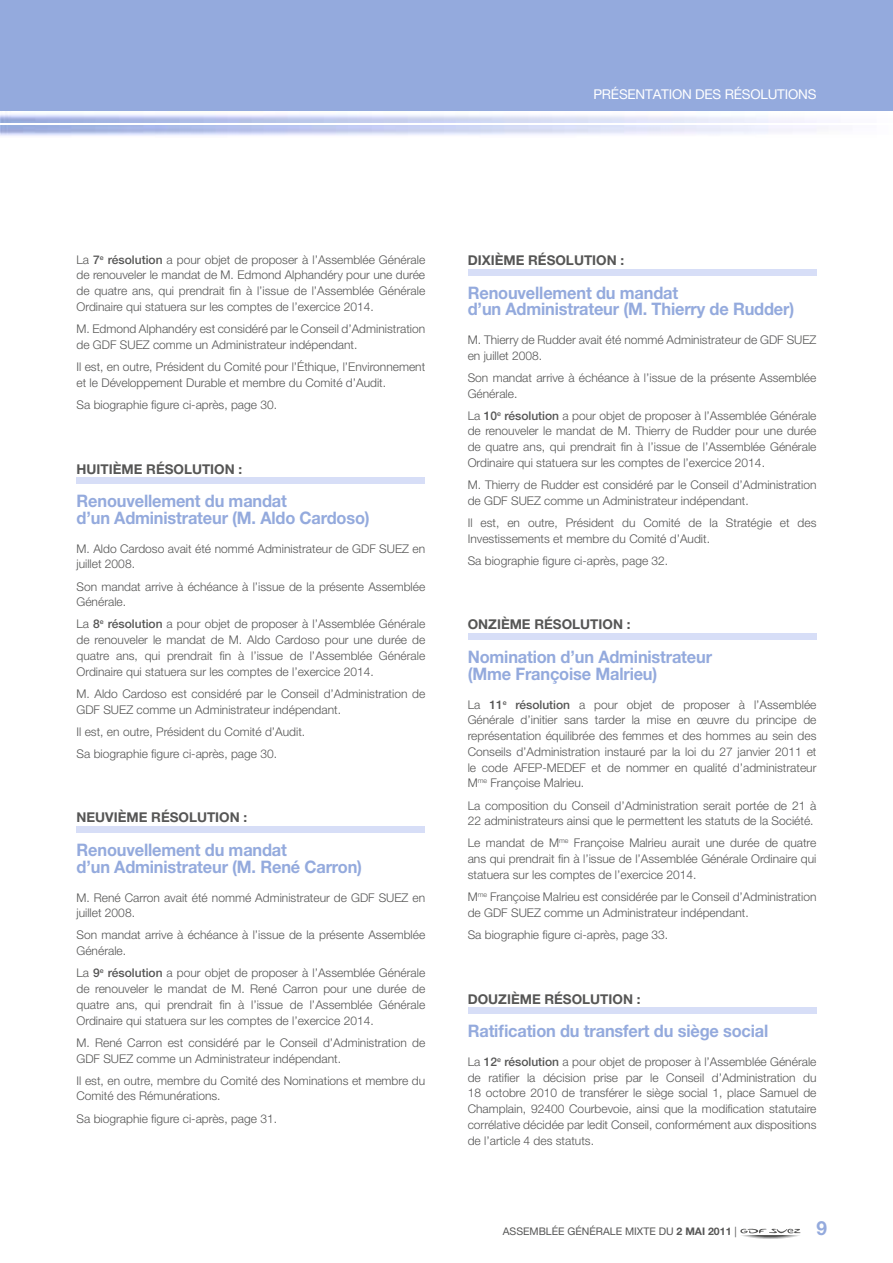
<style>
.page{position:relative;width:893px;height:1263px;background:#fff}
.page>*{position:absolute;margin:0;border:0;box-sizing:border-box;transform-origin:0 0}
.t1{font:700 19.5px "Helvetica Neue LT Std";color:#94aadd}
.t2{font:700 17.25px/16.8px "Helvetica Neue LT Std";letter-spacing:-.01em;color:#94aadd;scale:.95 1}
.t3{font:700 13.5px "Helvetica Neue LT Std";color:#565655}
.t4{font:13.5px "Helvetica Neue LT Std";letter-spacing:-.015em;color:#fff}
.t5{font:300 12px/15.8px "Helvetica Neue LT Std";color:#565655}
.t6{font:10.5px "Helvetica Neue LT Std";color:#565655}
.s1{font-weight:500}
.s2{font-weight:700}
</style>
<div class="page">
<svg style="left:740px;top:1228px;width:60px;height:11px"></svg>
<div style="left:0;top:0;width:893px;height:112px;background:#94aadd"></div>
<div style="left:77px;top:478px;width:348px;height:6px;background:#d7def7"></div>
<div style="left:77px;top:827px;width:348px;height:6px;background:#d7def7"></div>
<div style="left:468px;top:269px;width:348px;height:6px;background:#d7def7"></div>
<div style="left:468px;top:634px;width:348px;height:6px;background:#d7def7"></div>
<div style="left:468px;top:1008px;width:348px;height:6px;background:#d7def7"></div>
<p class="t4" style="left:593px;top:89px;width:225px">PRÉSENTATION DES RÉSOLUTIONS</p>
<p class="t5" style="left:77px;top:253px;width:350px;text-align:justify">La <span class="s1">7</span><sup>e</sup> <span class="s1">résolution</span> a pour objet de proposer à l’Assemblée Générale de renouveler le mandat de M. Edmond Alphandéry pour une durée de quatre ans, qui prendrait fin à l’issue de l’Assemblée Générale Ordinaire qui statuera sur les comptes de l’exercice 2014.</p>
<p class="t5" style="left:77px;top:322px;width:350px">M. Edmond Alphandéry est considéré par le Conseil d’Administration de GDF SUEZ comme un Administrateur indépendant.</p>
<p class="t5" style="left:77px;top:360px;width:350px">Il est, en outre, Président du Comité pour l’Éthique, l’Environnement et le Développement Durable et membre du Comité d’Audit.</p>
<p class="t5" style="left:77px;top:398px;width:202px">Sa biographie figure ci-après, page 30.</p>
<p class="t3" style="left:77px;top:464px;width:167px">HUITIÈME RÉSOLUTION :</p>
<h2 class="t2" style="left:77px;top:494px;width:310px">Renouvellement du mandat<br>d’un Administrateur (M. Aldo Cardoso)</h2>
<p class="t5" style="left:77px;top:542px;width:350px">M. Aldo Cardoso avait été nommé Administrateur de GDF SUEZ en juillet 2008.</p>
<p class="t5" style="left:77px;top:580px;width:350px">Son mandat arrive à échéance à l’issue de la présente Assemblée<br>Générale.</p>
<p class="t5" style="left:77px;top:617px;width:350px;text-align:justify">La <span class="s1">8</span><sup>e</sup> <span class="s1">résolution</span> a pour objet de proposer à l’Assemblée Générale de renouveler le mandat de M. Aldo Cardoso pour une durée de quatre ans, qui prendrait fin à l’issue de l’Assemblée Générale Ordinaire qui statuera sur les comptes de l’exercice 2014.</p>
<p class="t5" style="left:77px;top:687px;width:350px">M. Aldo Cardoso est considéré par le Conseil d’Administration de<br>GDF SUEZ comme un Administrateur indépendant.</p>
<p class="t5" style="left:77px;top:721px;width:230px;line-height:22.2px">Il est, en outre, Président du Comité d’Audit.<br>Sa biographie figure ci-après, page 30.</p>
<p class="t3" style="left:77px;top:813px;width:172px">NEUVIÈME RÉSOLUTION :</p>
<h2 class="t2" style="left:77px;top:843px;width:302px">Renouvellement du mandat<br>d’un Administrateur (M. René Carron)</h2>
<p class="t5" style="left:77px;top:891px;width:350px">M. René Carron avait été nommé Administrateur de GDF SUEZ en juillet 2008.</p>
<p class="t5" style="left:77px;top:928px;width:350px">Son mandat arrive à échéance à l’issue de la présente Assemblée<br>Générale.</p>
<p class="t5" style="left:77px;top:966px;width:350px;text-align:justify">La <span class="s1">9</span><sup>e</sup> <span class="s1">résolution</span> a pour objet de proposer à l’Assemblée Générale de renouveler le mandat de M. René Carron pour une durée de quatre ans, qui prendrait fin à l’issue de l’Assemblée Générale Ordinaire qui statuera sur les comptes de l’exercice 2014.</p>
<p class="t5" style="left:77px;top:1036px;width:350px">M. René Carron est considéré par le Conseil d’Administration de<br>GDF SUEZ comme un Administrateur indépendant.</p>
<p class="t5" style="left:77px;top:1074px;width:350px">Il est, en outre, membre du Comité des Nominations et membre du<br>Comité des Rémunérations.</p>
<p class="t5" style="left:77px;top:1111px;width:202px">Sa biographie figure ci-après, page 31.</p>
<p class="t3" style="left:468px;top:255px;width:158px">DIXIÈME RÉSOLUTION :</p>
<h2 class="t2" style="left:468px;top:286px;width:345px">Renouvellement du mandat<br>d’un Administrateur (M. Thierry de Rudder)</h2>
<p class="t5" style="left:468px;top:333px;width:350px">M. Thierry de Rudder avait été nommé Administrateur de GDF SUEZ en juillet 2008.</p>
<p class="t5" style="left:468px;top:371px;width:350px">Son mandat arrive à échéance à l’issue de la présente Assemblée<br>Générale.</p>
<p class="t5" style="left:468px;top:409px;width:350px;text-align:justify">La <span class="s1">10</span><sup>e</sup> <span class="s1">résolution</span> a pour objet de proposer à l’Assemblée Générale de renouveler le mandat de M. Thierry de Rudder pour une durée de quatre ans, qui prendrait fin à l’issue de l’Assemblée Générale Ordinaire qui statuera sur les comptes de l’exercice 2014.</p>
<p class="t5" style="left:468px;top:478px;width:350px">M. Thierry de Rudder est considéré par le Conseil d’Administration de GDF SUEZ comme un Administrateur indépendant.</p>
<p class="t5" style="left:468px;top:516px;width:350px">Il est, en outre, Président du Comité de la Stratégie et des<br>Investissements et membre du Comité d’Audit.</p>
<p class="t5" style="left:468px;top:554px;width:202px">Sa biographie figure ci-après, page 32.</p>
<p class="t3" style="left:468px;top:620px;width:164px">ONZIÈME RÉSOLUTION :</p>
<h2 class="t2" style="left:468px;top:650px;width:259px">Nomination d’un Administrateur (Mme Françoise Malrieu)</h2>
<p class="t5" style="left:468px;top:698px;width:350px;text-align:justify">La <span class="s1">11</span><sup>e</sup> <span class="s1">résolution</span> a pour objet de proposer à l’Assemblée Générale d’initier sans tarder la mise en œuvre du principe de représentation équilibrée des femmes et des hommes au sein des Conseils d’Administration instauré par la loi du 27 janvier 2011 et le code AFEP-MEDEF et de nommer en qualité d’administrateur M<sup>me</sup> Françoise Malrieu.</p>
<p class="t5" style="left:468px;top:798px;width:350px">La composition du Conseil d’Administration serait portée de 21 à<br>22 administrateurs ainsi que le permettent les statuts de la Société.</p>
<p class="t5" style="left:468px;top:836px;width:350px;text-align:justify">Le mandat de M<sup>me</sup> Françoise Malrieu aurait une durée de quatre ans qui prendrait fin à l’issue de l’Assemblée Générale Ordinaire qui statuera sur les comptes de l’exercice 2014.</p>
<p class="t5" style="left:468px;top:890px;width:350px">M<sup>me</sup> Françoise Malrieu est considérée par le Conseil d’Administration de GDF SUEZ comme un Administrateur indépendant.</p>
<p class="t5" style="left:468px;top:928px;width:202px">Sa biographie figure ci-après, page 33.</p>
<p class="t3" style="left:468px;top:994px;width:174px">DOUZIÈME RÉSOLUTION :</p>
<h2 class="t2" style="left:468px;top:1024px;width:318px">Ratification du transfert du siège social</h2>
<p class="t5" style="left:468px;top:1055px;width:350px;text-align:justify">La <span class="s1">12</span><sup>e</sup> <span class="s1">résolution</span> a pour objet de proposer à l’Assemblée Générale de ratifier la décision prise par le Conseil d’Administration du 18 octobre 2010 de transférer le siège social 1, place Samuel de Champlain, 92400 Courbevoie, ainsi que la modification statutaire corrélative décidée par ledit Conseil, conformément aux dispositions de l’article 4 des statuts.</p>
<p class="t6" style="left:503px;top:1228px;width:235px">ASSEMBLÉE GÉNÉRALE MIXTE DU <span class="s2">2 MAI 2011</span> |</p>
<h1 class="t1" style="left:816px;top:1221px;width:12px">9</h1>
</div>
